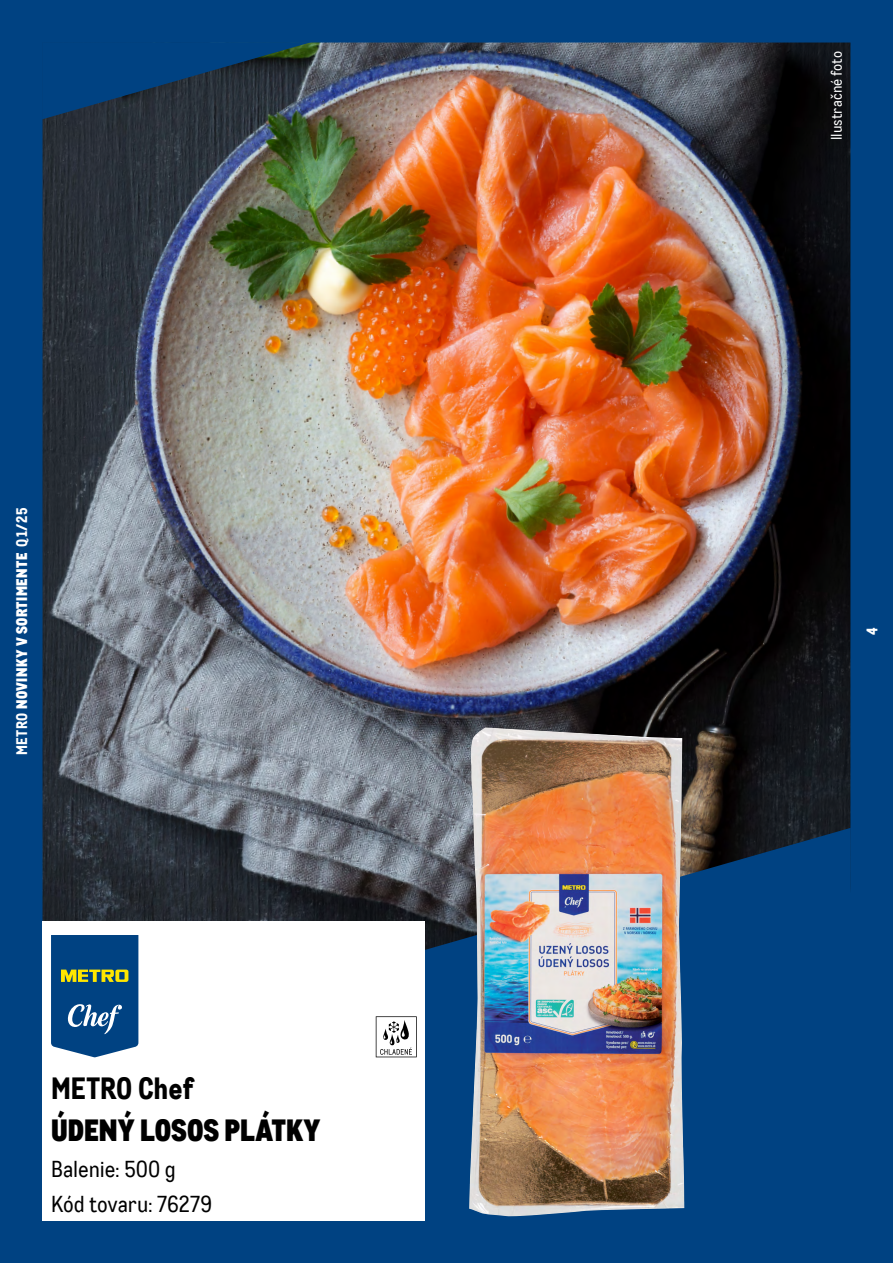
<style>
.page{position:relative;width:893px;height:1263px;background:#004282}
.page>*{position:absolute;margin:0;border:0;box-sizing:border-box;transform-origin:0 0}
.t1{font:900 30px "CA Metro";color:#000}
.t2{font:800 30px "CA Metro";letter-spacing:-.005em;color:#000}
.t3{font:22.5px/34.8px "CA Metro";letter-spacing:-.005em;color:#000}
.t4{font:900 15px "CA Metro";letter-spacing:.03em;color:#fff}
.t5{font:15px "CA Metro";letter-spacing:.005em;color:#fff}
.t6{font:800 15px "CA Metro";color:#fff}
.s1{font-weight:800}
</style>
<div class="page">
<img style="left:43px;top:43px;width:807px;height:785px">
<svg style="left:42px;top:828px;width:809px;height:393px"></svg>
<svg style="left:43px;top:42px;width:269px;height:77px"></svg>
<img style="left:469px;top:727px;width:215px;height:490px">
<div style="left:43px;top:921px;width:382px;height:299px;background:#fff"></div>
<svg style="left:51px;top:935px;width:87px;height:122px;background:#235b86"></svg>
<svg style="left:376px;top:1016px;width:41px;height:41px"></svg>
<p class="t4" style="left:9px;top:755px;width:249px;rotate:-90deg"><span class="s1">METRO</span> NOVINKY V SORTIMENTE <span class="s1">Q1/25</span></p>
<h1 class="t2" style="left:51px;top:1063px;width:144px">METRO Chef</h1>
<h1 class="t1" style="left:51px;top:1105px;width:271px">ÚDENÝ LOSOS PLÁTKY</h1>
<h2 class="t3" style="left:51px;top:1151px;width:163px">Balenie: 500 g<br>Kód tovaru: 76279</h2>
<p class="t5" style="left:826px;top:140px;width:91px;rotate:-90deg">Ilustračné foto</p>
<p class="t6" style="left:860px;top:635px;width:9px;rotate:-90deg">4</p>
</div>
